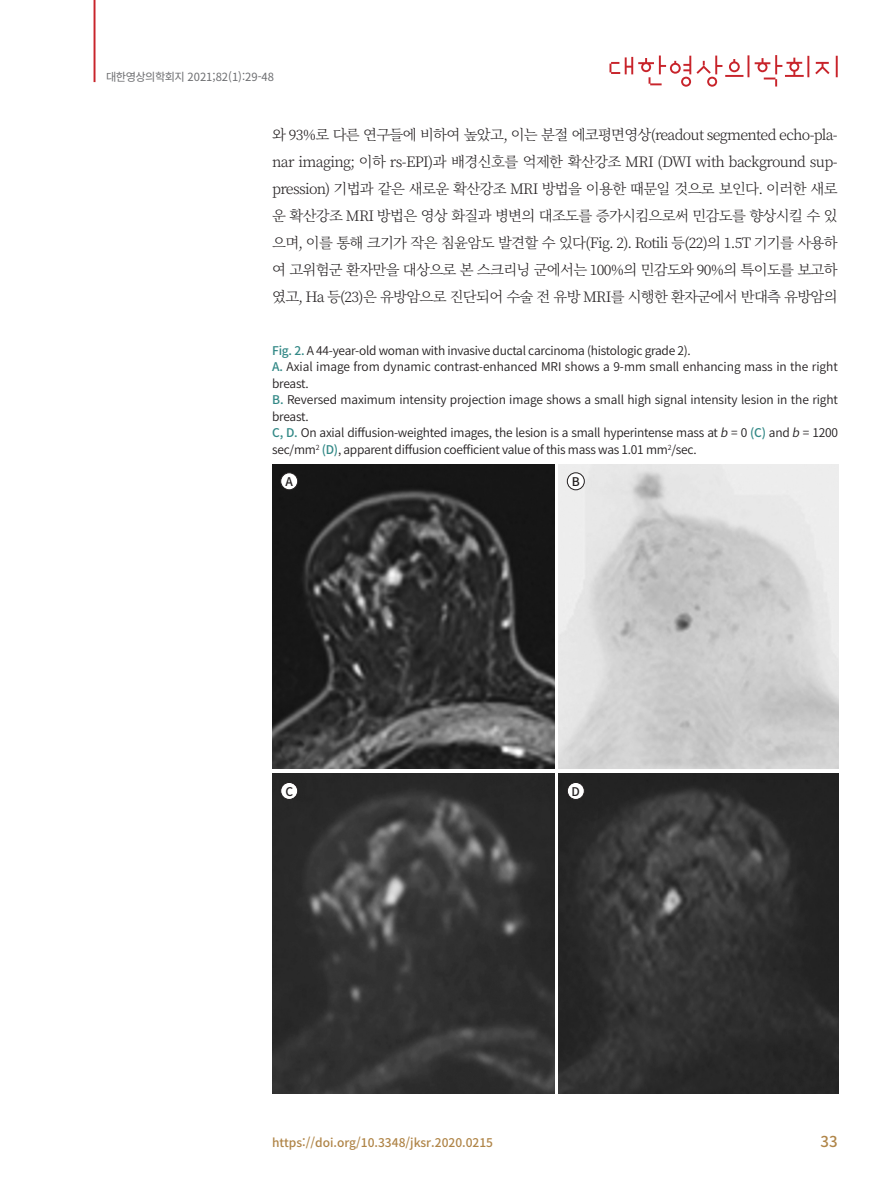
<style>
.page{position:relative;width:893px;height:1191px;background:#fff}
.page>*{position:absolute;margin:0;border:0;box-sizing:border-box;transform-origin:0 0}
.t1{font:500 15px "Noto Sans CJ Kkr";color:#b08548}
.t2{font:300 14.4px/27px "Noto Serif CJ Kkr";letter-spacing:-.05em;color:#231f20;text-align:justify}
.t3{font:600 12px/16.5px "Noto Sans CJ Kkr";letter-spacing:-.02em;color:#231f20}
.t4{font:500 12px "Noto Sans CJ Kkr";color:#b08548}
.t5{font:500 12px "Noto Sans CJ Kkr";color:#231f20}
.t6{font:11.25px "Noto Sans CJ Kkr";letter-spacing:-.05em;color:#6c6d70}
.s1{font-weight:500;color:#328886}
.s2{font-style:italic}
</style>
<div class="page">
<hr style="left:94px;top:0;width:1px;height:82px;background:#c8242b">
<svg style="left:609px;top:55px;width:229px;height:32px"></svg>
<img style="left:272px;top:464px;width:282px;height:305px">
<img style="left:558px;top:464px;width:280px;height:305px">
<img style="left:272px;top:773px;width:282px;height:320px">
<img style="left:558px;top:773px;width:280px;height:320px">
<div style="left:281px;top:473px;width:17px;height:17px;background:#fff;border-radius:50%"></div>
<div style="left:280px;top:472px;width:18px;height:18px;border:1px solid #231f20;border-radius:50%"></div>
<div style="left:281px;top:782px;width:17px;height:17px;background:#fff;border-radius:50%"></div>
<div style="left:280px;top:782px;width:18px;height:17px;border:1px solid #231f20;border-radius:50%"></div>
<div style="left:567px;top:473px;width:17px;height:17px;background:#fff;border-radius:50%"></div>
<div style="left:567px;top:472px;width:17px;height:18px;border:1px solid #231f20;border-radius:50%"></div>
<div style="left:567px;top:782px;width:17px;height:17px;background:#fff;border-radius:50%"></div>
<div style="left:567px;top:782px;width:17px;height:17px;border:1px solid #231f20;border-radius:50%"></div>
<p class="t6" style="left:106px;top:70px;width:169px">대한영상의학회지 2021;82(1):29-48</p>
<p class="t2" style="left:272px;top:122px;width:567px">와 93%로 다른 연구들에 비하여 높았고, 이는 분절 에코평면영상(readout segmented echo-pla&shy;nar imaging; 이하 rs-EPI)과 배경신호를 억제한 확산강조 MRI (DWI with background sup&shy;pression) 기법과 같은 새로운 확산강조 MRI 방법을 이용한 때문일 것으로 보인다. 이러한 새로 운 확산강조 MRI 방법은 영상 화질과 병변의 대조도를 증가시킴으로써 민감도를 향상시킬 수 있 으며, 이를 통해 크기가 작은 침윤암도 발견할 수 있다(Fig. 2). Rotili 등(22)의 1.5T 기기를 사용하 여 고위험군 환자만을 대상으로 본 스크리닝 군에서는 100%의 민감도와 90%의 특이도를 보고하 였고, Ha 등(23)은 유방암으로 진단되어 수술 전 유방 MRI를 시행한 환자군에서 반대측 유방암의</p>
<p class="t3" style="left:272px;top:342px;width:567px"><span class="s1">Fig. 2.</span> A 44-year-old woman with invasive ductal carcinoma (histologic grade 2).<br><span class="s1">A.</span> Axial image from dynamic contrast-enhanced MRI shows a 9-mm small enhancing mass in the right breast.<br><span class="s1">B.</span> Reversed maximum intensity projection image shows a small high signal intensity lesion in the right breast.<br><span class="s1">C, D.</span> On axial diffusion-weighted images, the lesion is a small hyperintense mass at <span class="s2">b</span>= 0 <span class="s1">(C)</span> and <span class="s2">b</span>= 1200 sec/mm<sup>2</sup> <span class="s1">(D)</span>, apparent diffusion coefficient value of this mass was 1.01 mm<sup>2</sup>/sec.</p>
<p class="t5" style="left:285px;top:475px;width:9px">A</p>
<p class="t5" style="left:285px;top:784px;width:9px">C</p>
<p class="t5" style="left:572px;top:475px;width:10px">B</p>
<p class="t5" style="left:572px;top:784px;width:10px">D</p>
<p class="t4" style="left:272px;top:1135px;width:222px">https://doi.org/10.3348/jksr.2020.0215</p>
<p class="t1" style="left:821px;top:1132px;width:19px">33</p>
</div>
